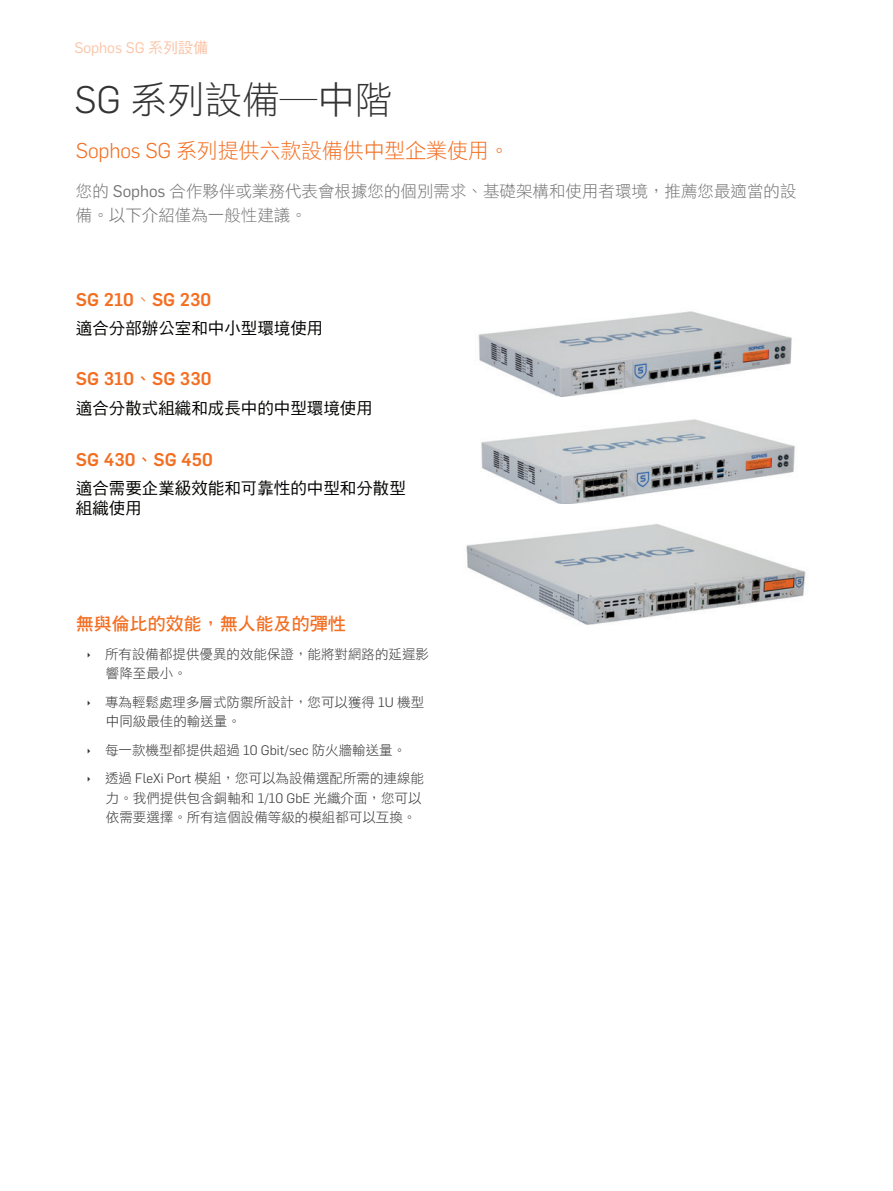
<style>
.page{position:relative;width:893px;height:1191px;background:#fff}
.page>*{position:absolute;margin:0;border:0;box-sizing:border-box;transform-origin:0 0}
.t1{font:37.5px "DF Hei Std W3";color:#323332}
.t2{font:21px "DF Hei Std W3";letter-spacing:-.005em;color:#f36e21}
.t3{font:500 18px "Flama";color:#f36e21}
.t4{font:18px "DF Hei Std W7";color:#f36e21}
.t5{font:16.5px/24px "DF Hei Std W3";color:#737473}
.t6{font:16.5px/19.8px "DF Hei Std W5";color:#040503}
.t7{font:15px "Flama";color:#fbc4a7}
.t8{font:13.5px/19.5px "DF Hei Std W3";color:#323332}
.s1{font-family:"DF Hei Std W5"}
.s2{font-family:"Flama";font-weight:300}
.s3{font-family:"Flama"}
.s4{font-family:"DF Hei Std W3";font-weight:400}
.s5{font-family:"DF Hei Std W7";font-weight:400}
</style>
<div class="page">
<img style="left:478px;top:311px;width:314px;height:85px">
<img style="left:481px;top:419px;width:314px;height:85px">
<img style="left:466px;top:524px;width:341px;height:101px">
<p class="t7" style="left:74px;top:38px;width:135px">Sophos SG <span class="s1">系列設備</span></p>
<h1 class="t1" style="left:74px;top:80px;width:319px"><span class="s2">SG</span> 系列設備─中階</h1>
<h2 class="t2" style="left:76px;top:139px;width:435px"><span class="s2">Sophos SG</span> 系列提供六款設備供中型企業使用。</h2>
<p class="t5" style="left:76px;top:179px;width:722px">您的 <span class="s3">Sophos</span> 合作夥伴或業務代表會根據您的個別需求、基礎架構和使用者環境，推薦您最適當的設備。以下介紹僅為一般性建議。</p>
<h3 class="t3" style="left:76px;top:286px;width:137px">SG 210<span class="s4">、</span>SG 230</h3>
<p class="t6" style="left:76px;top:318px;width:249px">適合分部辦公室和中小型環境使用</p>
<h3 class="t3" style="left:76px;top:366px;width:137px">SG 310<span class="s5">、</span>SG 330</h3>
<p class="t6" style="left:76px;top:398px;width:298px">適合分散式組織和成長中的中型環境使用</p>
<h3 class="t3" style="left:76px;top:446px;width:138px">SG 430<span class="s5">、</span>SG 450</h3>
<p class="t6" style="left:76px;top:478px;width:331px">適合需要企業級效能和可靠性的中型和分散型組織使用</p>
<h3 class="t4" style="left:76px;top:614px;width:271px">無與倫比的效能，無人能及的彈性</h3>
<p class="t8" style="left:105px;top:644px;width:325px">所有設備都提供優異的效能保證，能將對網路的延遲影響降至最小。</p>
<p class="t8" style="left:105px;top:692px;width:321px">專為輕鬆處理多層式防禦所設計，您可以獲得 <span class="s2">1U</span> 機型中同級最佳的輸送量。</p>
<p class="t8" style="left:105px;top:735px;width:321px;line-height:28.5px">每一款機型都提供超過 <span class="s2">10 Gbit/sec</span> 防火牆輸送量。<br>透過 <span class="s2">FleXi Port</span> 模組，您可以為設備選配所需的連線能</p>
<p class="t8" style="left:106px;top:788px;width:317px">力。我們提供包含銅軸和 <span class="s2">1/10 GbE</span> 光纖介面，您可以依需要選擇。所有這個設備等級的模組都可以互換。</p>
</div>
